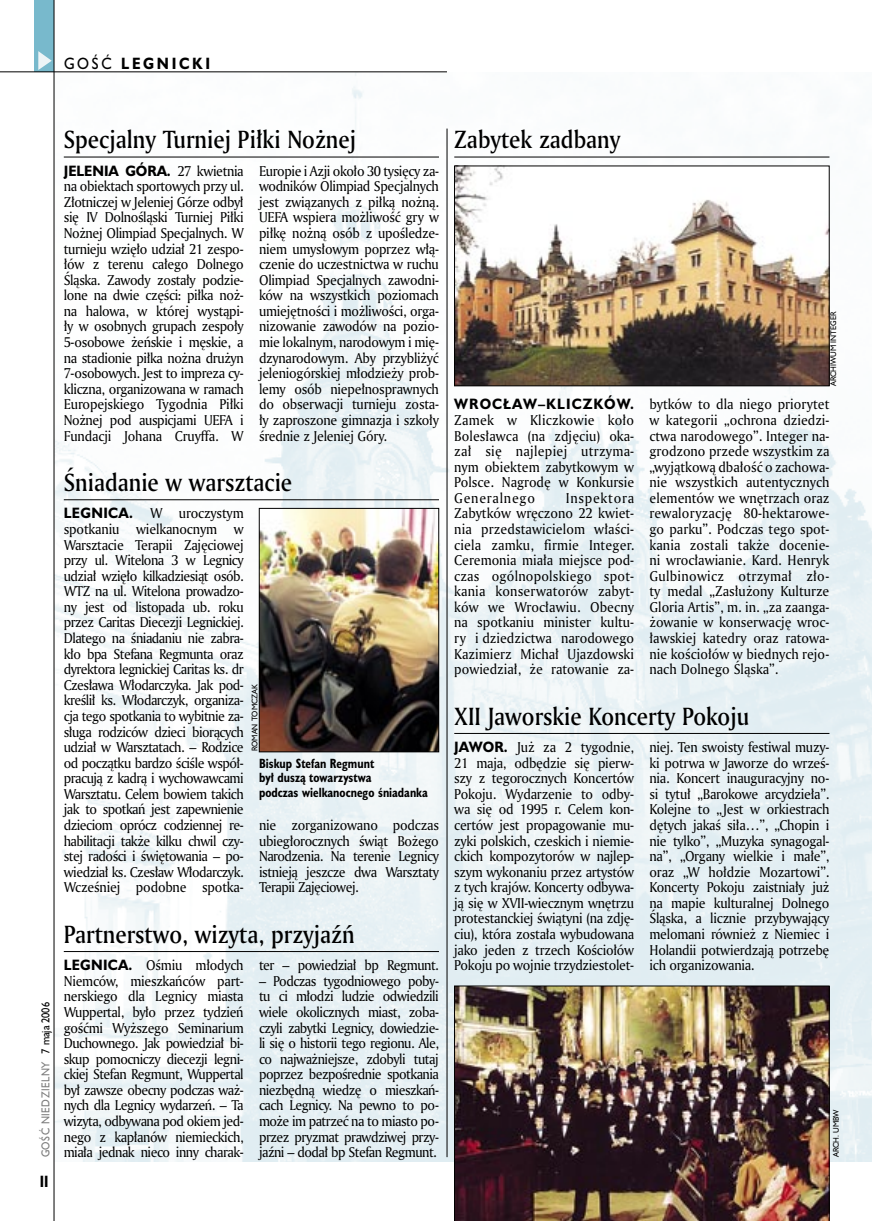
<style>
.page{position:relative;width:872px;height:1221px;background:#fff}
.page>*{position:absolute;margin:0;border:0;box-sizing:border-box;transform-origin:0 0}
._05d_tytyl_Kronika_AmMd_16_pt{font:24px "Amerigo Md PL";color:#000;scale:.9 1}
._15a_temat_lewo{font:700 15px "Humanst 521 PL";letter-spacing:.2em;color:#000;scale:.9 1}
._16_pagina_lewa{font:700 15px "Humanst 521 Cn PL";color:#000;scale:.94 1}
._03_body_bez_akapitu{font:13.8px/15.6px "Amerigo PL";letter-spacing:-.02em;color:#000;text-align:justify;scale:.94 1}
._03_body_bez_akapitu-2{font:13.8px "Amerigo PL";letter-spacing:-.04em;color:#000;scale:.94 1}
._09_podpis_zdjecia_HuCnB{font:700 12.3px/14.4px "Humanst 521 Cn PL";color:#000;scale:.94 1}
._18a_data_lewa_GOSC{font:10.5px "Humanst 521 PL";letter-spacing:.05em;color:#7c7c7c;scale:.9 1}
._18_data_lewa{font:10.5px "Humanst 521 PL";color:#000;scale:.9 1}
._09a_autor_zdjecia_Hu_5_pt{font:7.5px "Humanst 521 PL";color:#000;scale:.94 1}
.s1{font-weight:400}
.s2{font-family:"Humanst 521 PL";font-weight:700}
</style>
<div class="page">
<img style="left:55px;top:73px;width:817px;height:1088px">
<div style="left:35px;top:0;width:19px;height:72px;background:#78b9cc"></div>
<svg style="left:38px;top:51px;width:14px;height:19px"></svg>
<hr style="left:54px;top:0;width:1px;height:1220px;background:#000">
<hr style="left:0;top:72px;width:447px;height:1px;background:#000">
<hr style="left:447px;top:129px;width:1px;height:1027px;background:#000">
<hr style="left:64px;top:157px;width:375px;height:1px;background:#000">
<hr style="left:454px;top:157px;width:375px;height:1px;background:#000">
<img style="left:456px;top:168px;width:371px;height:216px">
<div style="left:454px;top:166px;width:375px;height:220px;border:1px solid #000"></div>
<hr style="left:64px;top:499px;width:375px;height:1px;background:#000">
<img style="left:261px;top:510px;width:176px;height:240px">
<div style="left:259px;top:508px;width:180px;height:244px;border:1px solid #000"></div>
<hr style="left:64px;top:951px;width:375px;height:1px;background:#000">
<hr style="left:454px;top:733px;width:375px;height:1px;background:#000">
<img style="left:454px;top:985px;width:375px;height:235px">
<p class="_15a_temat_lewo" style="left:64px;top:53px;width:164px"><span class="s1">GOŚĆ</span> LEGNICKI</p>
<p class="_05d_tytyl_Kronika_AmMd_16_pt" style="left:64px;top:123px;width:326px">Specjalny Turniej Piłki Nożnej</p>
<p class="_03_body_bez_akapitu" style="left:64px;top:162px;width:193px"><span class="s2">JELENIA GÓRA.</span> 27 kwietnia na obiektach sportowych przy ul.<br>Złotniczej w Jeleniej Górze odbył się IV Dolnośląski Turniej Piłki Nożnej Olimpiad Specjalnych. W turnieju wzięło udział 21 zespo&shy;łów z terenu całego Dolnego Śląska. Zawody zostały podzie&shy;lone na dwie części: piłka noż&shy;na halowa, w której wystąpi&shy;ły w osobnych grupach zespoły 5-osobowe żeńskie i męskie, a na stadionie piłka nożna drużyn 7-osobowych. Jest to impreza cy&shy;kliczna, organizowana w ramach Europejskiego Tygodnia Piłki Nożnej pod auspicjami UEFA i Fundacji Johana Cruyffa. W</p>
<p class="_03_body_bez_akapitu" style="left:259px;top:162px;width:193px">Europie i Azji około 30 tysięcy za&shy;wodników Olimpiad Specjalnych jest związanych z piłką nożną.<br>UEFA wspiera możliwość gry w piłkę nożną osób z upośledze&shy;niem umysłowym poprzez włą&shy;czenie do uczestnictwa w ruchu Olimpiad Specjalnych zawodni&shy;ków na wszystkich poziomach umiejętności i możliwości, orga&shy;nizowanie zawodów na pozio&shy;mie lokalnym, narodowym i mię&shy;dzynarodowym. Aby przybliżyć jeleniogórskiej młodzieży prob&shy;lemy osób niepełnosprawnych do obserwacji turnieju zosta&shy;ły zaproszone gimnazja i szkoły średnie z Jeleniej Góry.</p>
<p class="_05d_tytyl_Kronika_AmMd_16_pt" style="left:64px;top:466px;width:255px">Śniadanie w warsztacie</p>
<p class="_03_body_bez_akapitu" style="left:64px;top:505px;width:193px"><span class="s2">LEGNICA.</span> W uroczystym spotkaniu wielkanocnym w Warsztacie Terapii Zajęciowej przy ul. Witelona 3 w Legnicy udział wzięło kilkadziesiąt osób.<br>WTZ na ul. Witelona prowadzo&shy;ny jest od listopada ub. roku przez Caritas Diecezji Legnickiej.<br>Dlatego na śniadaniu nie zabra&shy;kło bpa Stefana Regmunta oraz dyrektora legnickiej Caritas ks. dr Czesława Włodarczyka. Jak pod&shy;kreślił ks. Włodarczyk, organiza&shy;cja tego spotkania to wybitnie za&shy;sługa rodziców dzieci biorących udział w Warsztatach. – Rodzice od początku bardzo ściśle współ&shy;pracują z kadrą i wychowawcami Warsztatu. Celem bowiem takich jak to spotkań jest zapewnienie dzieciom oprócz codziennej re&shy;habilitacji także kilku chwil czy&shy;stej radości i świętowania – po&shy;wiedział ks. Czesław Włodarczyk.<br>Wcześniej podobne spotka-</p>
<p class="_09a_autor_zdjecia_Hu_5_pt" style="left:249px;top:751px;width:73px;rotate:-90deg">ROMAN TOMCZAK</p>
<p class="_09_podpis_zdjecia_HuCnB" style="left:259px;top:755px;width:181px">Biskup Stefan Regmunt<br>był duszą towarzystwa<br>podczas wielkanocnego śniadanka</p>
<p class="_03_body_bez_akapitu" style="left:259px;top:816px;width:193px">nie zorganizowano podczas ubiegłorocznych świąt Bożego Narodzenia. Na terenie Legnicy istnieją jeszcze dwa Warsztaty Terapii Zajęciowej.</p>
<p class="_18_data_lewa" style="left:38px;top:1053px;width:59px;rotate:-90deg">7 maja 2006</p>
<p class="_18a_data_lewa_GOSC" style="left:38px;top:1157px;width:108px;rotate:-90deg">GOŚĆ NIEDZIELNY</p>
<p class="_16_pagina_lewa" style="left:40px;top:1170px;width:11px">II</p>
<p class="_05d_tytyl_Kronika_AmMd_16_pt" style="left:64px;top:917px;width:325px">Partnerstwo, wizyta, przyjaźń</p>
<p class="_03_body_bez_akapitu" style="left:64px;top:957px;width:193px"><span class="s2">LEGNICA.</span> Ośmiu młodych Niemców, mieszkańców part&shy;nerskiego dla Legnicy miasta Wuppertal, było przez tydzień gośćmi Wyższego Seminarium Duchownego. Jak powiedział bi&shy;skup pomocniczy diecezji legni&shy;ckiej Stefan Regmunt, Wuppertal był zawsze obecny podczas waż&shy;nych dla Legnicy wydarzeń. – Ta wizyta, odbywana pod okiem jed&shy;nego z kapłanów niemieckich, miała jednak nieco inny charak-</p>
<p class="_03_body_bez_akapitu-2" style="left:259px;top:955px;width:193px">ter – powiedział bp Regmunt.</p>
<p class="_03_body_bez_akapitu" style="left:259px;top:972px;width:193px">– Podczas tygodniowego poby&shy;tu ci młodzi ludzie odwiedzili wiele okolicznych miast, zoba&shy;czyli zabytki Legnicy, dowiedzie&shy;li się o historii tego regionu. Ale, co najważniejsze, zdobyli tutaj poprzez bezpośrednie spotkania niezbędną wiedzę o mieszkań&shy;cach Legnicy. Na pewno to po&shy;może im patrzeć na to miasto po&shy;przez pryzmat prawdziwej przy&shy;jaźni – dodał bp Stefan Regmunt.</p>
<p class="_05d_tytyl_Kronika_AmMd_16_pt" style="left:454px;top:123px;width:186px">Zabytek zadbany</p>
<p class="_03_body_bez_akapitu" style="left:454px;top:396px;width:193px"><span class="s2">WROCŁAW–KLICZKÓW.<br></span>Zamek w Kliczkowie koło Bolesławca (na zdjęciu) oka&shy;zał się najlepiej utrzyma&shy;nym obiektem zabytkowym w Polsce. Nagrodę w Konkursie Generalnego</p>
<p class="_03_body_bez_akapitu" style="left:454px;top:489px;width:193px;text-indent:111px">Inspektora Zabytków wręczono 22 kwiet&shy;nia przedstawicielom właści&shy;ciela zamku, firmie Integer.<br>Ceremonia miała miejsce pod&shy;czas ogólnopolskiego spot&shy;kania konserwatorów zabyt&shy;ków we Wrocławiu. Obecny na spotkaniu minister kultu&shy;ry i dziedzictwa narodowego Kazimierz Michał Ujazdowski powiedział, że ratowanie za-</p>
<p class="_09a_autor_zdjecia_Hu_5_pt" style="left:828px;top:386px;width:81px;rotate:-90deg">ARCHIWUM INTEGER</p>
<p class="_03_body_bez_akapitu" style="left:649px;top:396px;width:193px">bytków to dla niego priorytet w kategorii „ochrona dziedzi&shy;ctwa narodowego”. Integer na&shy;grodzono przede wszystkim za „wyjątkową dbałość o zachowa&shy;nie wszystkich autentycznych elementów we wnętrzach oraz rewaloryzację 80-hektarowe&shy;go parku”. Podczas tego spot&shy;kania zostali także docenie&shy;ni wrocławianie. Kard. Henryk Gulbinowicz otrzymał zło&shy;ty medal „Zasłużony Kulturze Gloria Artis”, m. in. „za zaanga&shy;żowanie w konserwację wroc&shy;ławskiej katedry oraz ratowa&shy;nie kościołów w biednych rejo&shy;nach Dolnego Śląska”.</p>
<p class="_05d_tytyl_Kronika_AmMd_16_pt" style="left:454px;top:699px;width:329px">XII Jaworskie Koncerty Pokoju</p>
<p class="_03_body_bez_akapitu" style="left:454px;top:739px;width:193px"><span class="s2">JAWOR.</span> Już za 2 tygodnie, 21 maja, odbędzie się pierw&shy;szy z tegorocznych Koncertów Pokoju. Wydarzenie to odby&shy;wa się od 1995 r. Celem kon&shy;certów jest propagowanie mu&shy;zyki polskich, czeskich i niemie&shy;ckich kompozytorów w najlep&shy;szym wykonaniu przez artystów z tych krajów. Koncerty odbywa&shy;ją się w XVII-wiecznym wnętrzu protestanckiej świątyni (na zdję&shy;ciu), która została wybudowana jako jeden z trzech Kościołów Pokoju po wojnie trzydziestolet-</p>
<p class="_03_body_bez_akapitu" style="left:649px;top:739px;width:193px">niej. Ten swoisty festiwal muzy&shy;ki potrwa w Jaworze do wrześ&shy;nia. Koncert inauguracyjny no&shy;si tytuł „Barokowe arcydzieła”.<br>Kolejne to „Jest w orkiestrach dętych jakaś siła…”, „Chopin i nie tylko”, „Muzyka synagogal&shy;na”, „Organy wielkie i małe”, oraz „W hołdzie Mozartowi”.<br>Koncerty Pokoju zaistniały już na mapie kulturalnej Dolnego Śląska, a licznie przybywający melomani również z Niemiec i Holandii potwierdzają potrzebę ich organizowania.</p>
<p class="_09a_autor_zdjecia_Hu_5_pt" style="left:831px;top:1156px;width:53px;rotate:-90deg">ARCH. UMBW</p>
</div>
